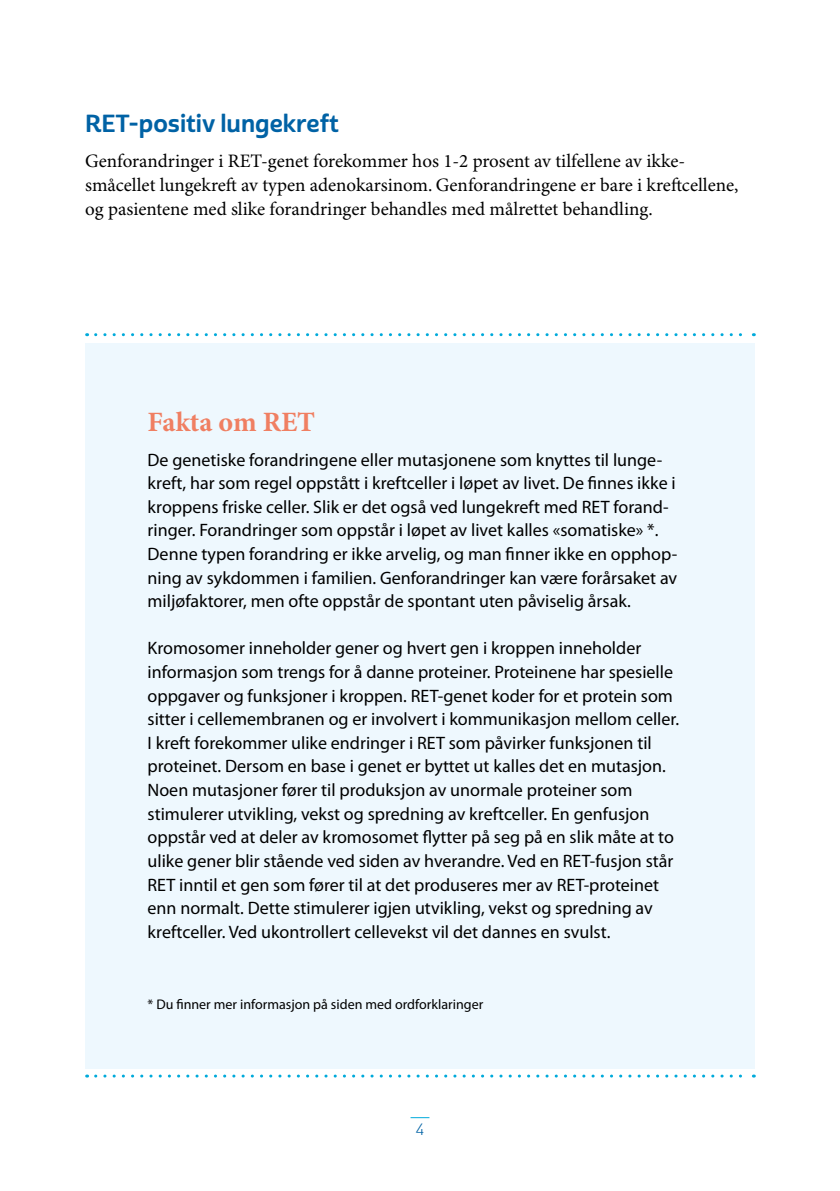
<style>
.page{position:relative;width:840px;height:1191px;background:#fff}
.page>*{position:absolute;margin:0;border:0;box-sizing:border-box;transform-origin:0 0}
.t1{font:700 28px "Minion Pro";letter-spacing:-.005em;color:#f07f62}
.t2{font:24px "Cabrito Sans Nor Bol";color:#0062a5}
.t3{font:19px/24px "Minion Pro";color:#000}
.t4{font:18px/23.6px "Myriad Pro";color:#000}
.t5{font:16px "Cabrito Sans Nor Boo";color:#0062a5}
.t6{font:14px "Myriad Pro";color:#000}
</style>
<div class="page">
<svg style="left:410px;top:1117px;width:19px;height:1px"></svg>
<div style="left:85px;top:343px;width:669px;height:726px;background:#eef8fe"></div>
<svg style="left:96px;top:333px;width:658px;height:3px"></svg>
<svg style="left:96px;top:1074px;width:658px;height:3px"></svg>
<h2 class="t2" style="left:85px;top:108px;width:255px">RET-positiv lungekreft</h2>
<p class="t3" style="left:85px;top:150px;width:654px">Genforandringer i RET-genet forekommer hos 1-2 prosent av tilfellene av ikke&shy;småcellet lungekreft av typen adenokarsinom. Genforandringene er bare i kreftcellene, og pasientene med slike forandringer behandles med målrettet behandling.</p>
<h1 class="t1" style="left:147px;top:405px;width:169px">Fakta om RET</h1>
<p class="t4" style="left:147px;top:448px;width:531px">De genetiske forandringene eller mutasjonene som knyttes til lunge&shy;kreft, har som regel oppstått i kreftceller i løpet av livet. De finnes ikke i kroppens friske celler. Slik er det også ved lungekreft med RET forand&shy;ringer. Forandringer som oppstår i løpet av livet kalles «somatiske» *.<br>Denne typen forandring er ikke arvelig, og man finner ikke en opphop&shy;ning av sykdommen i familien. Genforandringer kan være forårsaket av miljøfaktorer, men ofte oppstår de spontant uten påviselig årsak.</p>
<p class="t4" style="left:147px;top:637px;width:533px">Kromosomer inneholder gener og hvert gen i kroppen inneholder informasjon som trengs for å danne proteiner. Proteinene har spesielle oppgaver og funksjoner i kroppen. RET-genet koder for et protein som sitter i cellemembranen og er involvert i kommunikasjon mellom celler.<br>I kreft forekommer ulike endringer i RET som påvirker funksjonen til proteinet. Dersom en base i genet er byttet ut kalles det en mutasjon.<br>Noen mutasjoner fører til produksjon av unormale proteiner som stimulerer utvikling, vekst og spredning av kreftceller. En genfusjon oppstår ved at deler av kromosomet flytter på seg på en slik måte at to ulike gener blir stående ved siden av hverandre. Ved en RET-fusjon står RET inntil et gen som fører til at det produseres mer av RET-proteinet enn normalt. Dette stimulerer igjen utvikling, vekst og spredning av kreftceller. Ved ukontrollert cellevekst vil det dannes en svulst.</p>
<p class="t6" style="left:147px;top:996px;width:337px">* Du finner mer informasjon på siden med ordforklaringer</p>
<p class="t5" style="left:416px;top:1119px;width:9px">4</p>
</div>
